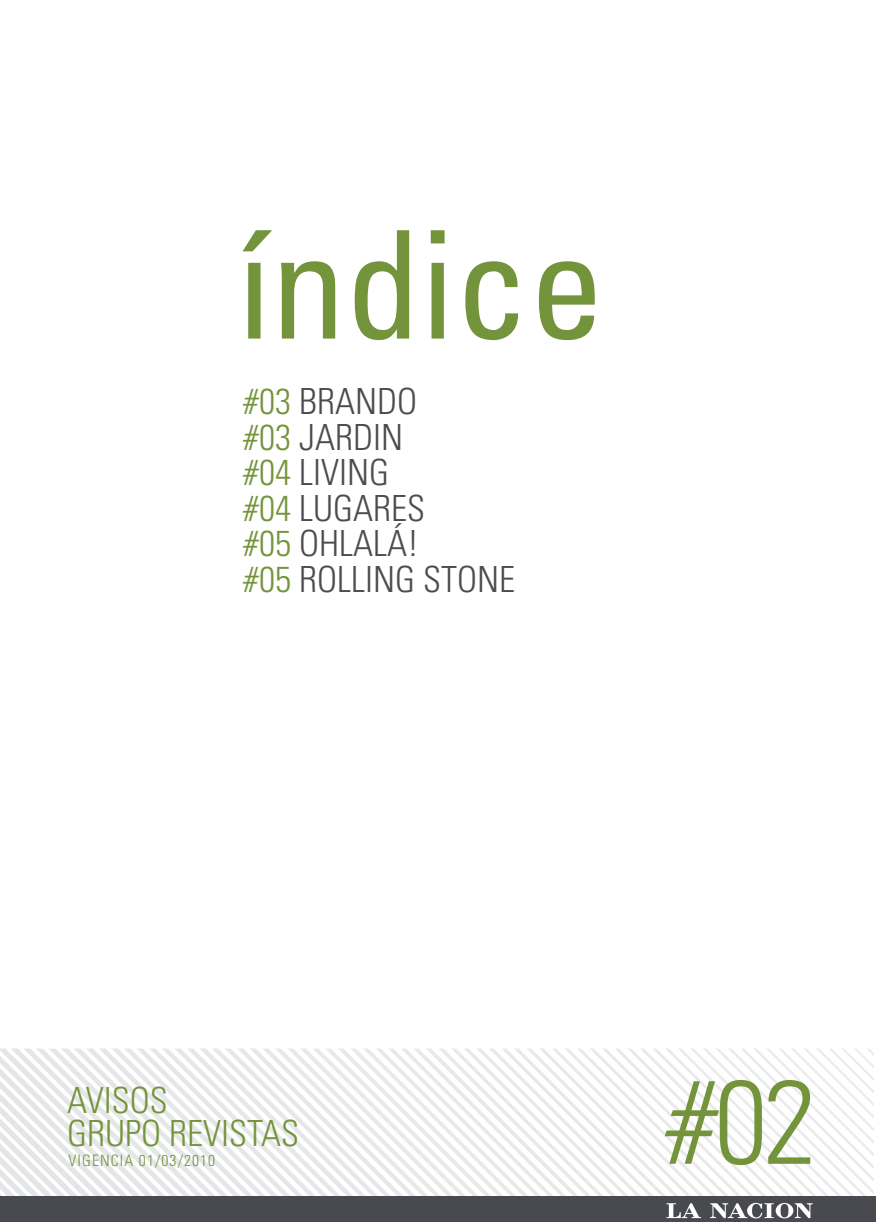
<style>
.page{position:relative;width:876px;height:1222px;background:#fff}
.page>*{position:absolute;margin:0;border:0;box-sizing:border-box;transform-origin:0 0}
.t1{font:condensed 150px "Univers";color:#74943c}
.t2{font:300 condensed 118.35px "Univers";color:#74943c}
.t3{font:300 condensed 36px/35.5px "Univers";color:#4c4c4e}
.t4{font:300 condensed 36px/32.5px "Univers";color:#74943c}
.t5{font:300 condensed 15.75px "Univers";letter-spacing:.07em;color:#74943c}
.s1{color:#74943c}
</style>
<div class="page">
<div style="left:0;top:1196px;width:875px;height:26px;background:#484a4f"></div>
<svg style="left:0;top:1048px;width:874px;height:170px"></svg>
<h1 class="t1" style="left:238px;top:230px;width:368px">índice</h1>
<p class="t3" style="left:243px;top:387px;width:273px"><span class="s1">#03</span> BRANDO<br><span class="s1">#03</span> JARDIN<br><span class="s1">#04</span> LIVING<br><span class="s1">#04</span> LUGARES<br><span class="s1">#05</span> OHLALÁ!<br><span class="s1">#05</span> ROLLING STONE</p>
<p class="t4" style="left:67px;top:1087px;width:234px">AVISOS<br>GRUPO REVISTAS</p>
<h2 class="t2" style="left:666px;top:1078px;width:152px">#02</h2>
<p class="t5" style="left:69px;top:1155px;width:148px">VIGENCIA 01/03/2010</p>
</div>
